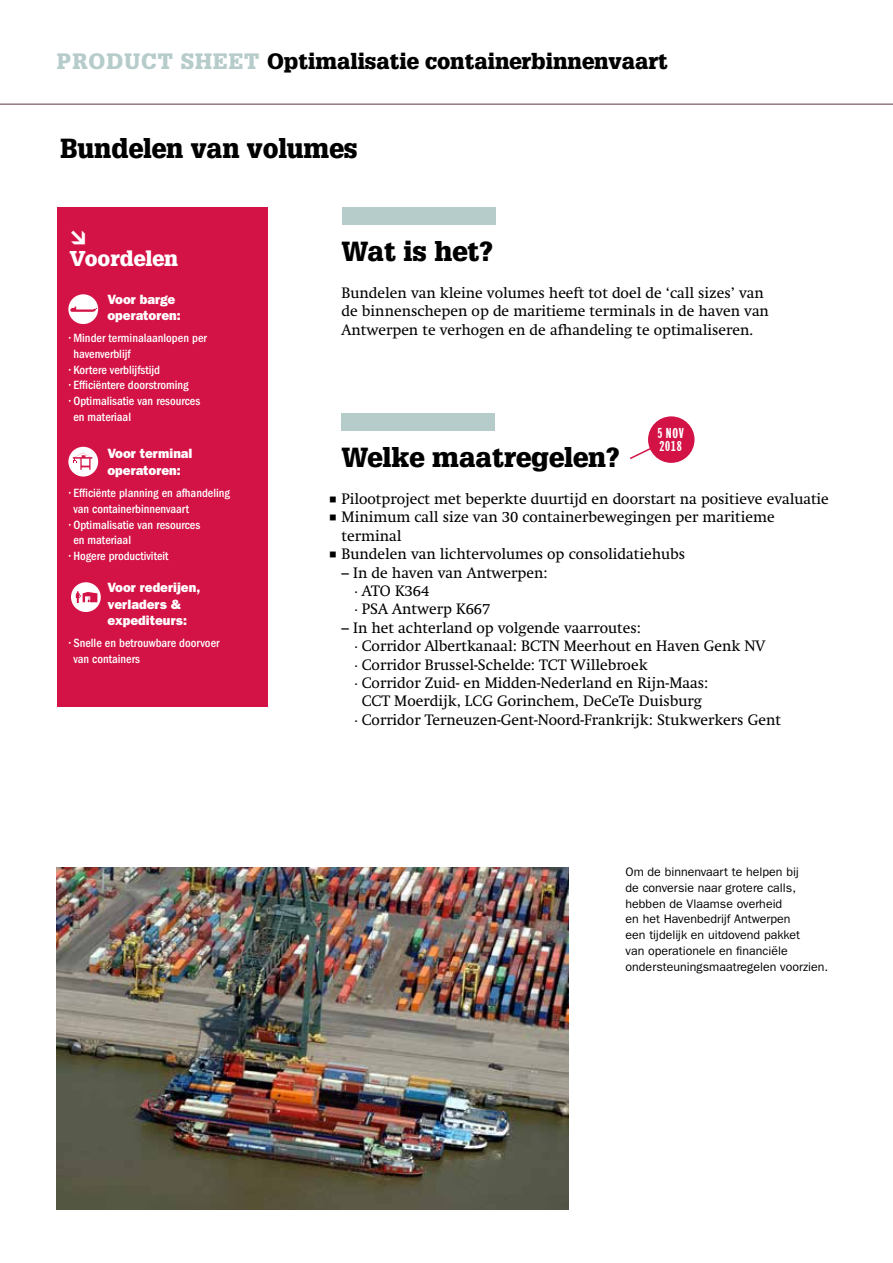
<style>
.page{position:relative;width:893px;height:1263px;background:#fff}
.page>*{position:absolute;margin:0;border:0;box-sizing:border-box;transform-origin:0 0}
.t1{font:900 27px "Glypha LT Std";color:#000}
.t2{font:900 27px "Glypha LT Std";color:#000;scale:.96 1}
.t3{font:900 21.75px "Glypha LT Std";color:#000}
.t4{font:900 21px "Glypha LT Std";color:#fff}
.t5{font:15px/18.3px "Swift";color:#000}
.t6{font:700 15px/12.8px "Franklin Comp ITC Pro";letter-spacing:.05em;color:#fff}
.t7{font:13.5px/16.5px "ITC Franklin Gothic Std Hvy";color:#fff}
.t8{font:500 condensed 12.3px/15.8px "ITC Franklin Gothic Std";color:#fff}
.t9{font:12.3px/15.8px "ITC Franklin Gothic Std";color:#000}
.s1{color:#b6cccb}
</style>
<div class="page">
<div style="left:57px;top:207px;width:210px;height:500px;background:#d31245"></div>
<img style="left:57px;top:868px;width:512px;height:342px">
<div style="left:68px;top:294px;width:30px;height:30px;background:#fff;border-radius:50%"></div>
<svg style="left:70px;top:307px;width:26px;height:5px"></svg>
<hr style="left:0;top:104px;width:893px;height:1px;background:#5f3844">
<div style="left:68px;top:447px;width:30px;height:29px;background:#fff;border-radius:50%"></div>
<svg style="left:73px;top:453px;width:19px;height:17px"></svg>
<div style="left:71px;top:582px;width:30px;height:30px;background:#fff;border-radius:50%"></div>
<svg style="left:76px;top:591px;width:21px;height:12px"></svg>
<div style="left:342px;top:207px;width:153px;height:17px;background:#b6cccb"></div>
<div style="left:341px;top:414px;width:154px;height:17px;background:#b6cccb"></div>
<div style="left:648px;top:416px;width:46px;height:47px;background:#d31245;border-radius:50%"></div>
<svg style="left:630px;top:444px;width:28px;height:16px"></svg>
<h2 class="t3" style="left:57px;top:48px;width:612px"><span class="s1">PRODUCT SHEET</span> Optimalisatie containerbinnenvaart</h2>
<h1 class="t2" style="left:61px;top:132px;width:311px">Bundelen van volumes</h1>
<h3 class="t4" style="left:70px;top:245px;width:110px">Voordelen</h3>
<p class="t7" style="left:107px;top:291px;width:75px">Voor barge operatoren:</p>
<p class="t8" style="left:73px;top:330px;width:135px;text-indent:-4px">• Minder terminalaanlopen per havenverblijf</p>
<p class="t8" style="left:69px;top:362px;width:93px">• Kortere verblijfstijd</p>
<p class="t8" style="left:69px;top:378px;width:121px">• Efficiëntere doorstroming</p>
<p class="t8" style="left:73px;top:393px;width:128px;text-indent:-4px">• Optimalisatie van resources en materiaal</p>
<p class="t7" style="left:107px;top:446px;width:87px">Voor terminal operatoren:</p>
<p class="t8" style="left:73px;top:485px;width:158px;text-indent:-4px">• Efficiënte planning en afhandeling van containerbinnenvaart</p>
<p class="t8" style="left:73px;top:517px;width:128px;text-indent:-4px">• Optimalisatie van resources en materiaal</p>
<p class="t8" style="left:69px;top:548px;width:101px">• Hogere productiviteit</p>
<p class="t7" style="left:107px;top:579px;width:94px">Voor rederijen, verladers &amp; expediteurs:</p>
<p class="t8" style="left:73px;top:636px;width:148px;text-indent:-4px">• Snelle en betrouwbare doorvoer van containers</p>
<h1 class="t1" style="left:342px;top:235px;width:153px">Wat is het?</h1>
<p class="t5" style="left:342px;top:284px;width:429px">Bundelen van kleine volumes heeft tot doel de ‘call sizes’ van de binnenschepen op de maritieme terminals in de haven van<br>Antwerpen te verhogen en de afhandeling te optimaliseren.</p>
<p class="t6" style="left:657px;top:427px;width:28px">5 NOV<br>2018</p>
<h1 class="t1" style="left:342px;top:441px;width:280px">Welke maatregelen?</h1>
<p class="t5" style="left:329px;top:490px;width:502px">○ Pilootproject met beperkte duurtijd en doorstart na positieve evaluatie</p>
<p class="t5" style="left:342px;top:508px;width:435px;text-indent:-13px">○ Minimum call size van 30 containerbewegingen per maritieme terminal</p>
<p class="t5" style="left:329px;top:545px;width:358px">○ Bundelen van lichtervolumes op consolidatiehubs</p>
<p class="t5" style="left:354px;top:563px;width:195px;text-indent:-13px">– In de haven van Antwerpen: · ATO K364<br>· PSA Antwerp K667</p>
<p class="t5" style="left:342px;top:618px;width:301px">– In het achterland op volgende vaarroutes:</p>
<p class="t5" style="left:354px;top:637px;width:413px">· Corridor Albertkanaal: BCTN Meerhout en Haven Genk NV</p>
<p class="t5" style="left:354px;top:655px;width:295px">· Corridor Brussel-Schelde: TCT Willebroek</p>
<p class="t5" style="left:354px;top:674px;width:355px">· Corridor Zuid- en Midden-Nederland en Rijn-Maas:</p>
<p class="t5" style="left:362px;top:692px;width:341px">CCT Moerdijk, LCG Gorinchem, DeCeTe Duisburg</p>
<p class="t5" style="left:354px;top:710px;width:428px">· Corridor Terneuzen-Gent-Noord-Frankrijk: Stukwerkers Gent</p>
<p class="t9" style="left:626px;top:864px;width:204px">Om de binnenvaart te helpen bij<br>de conversie naar grotere calls, hebben de Vlaamse overheid<br>en het Havenbedrijf Antwerpen<br>een tijdelijk en uitdovend pakket<br>van operationele en financiële ondersteuningsmaatregelen voorzien.</p>
</div>
